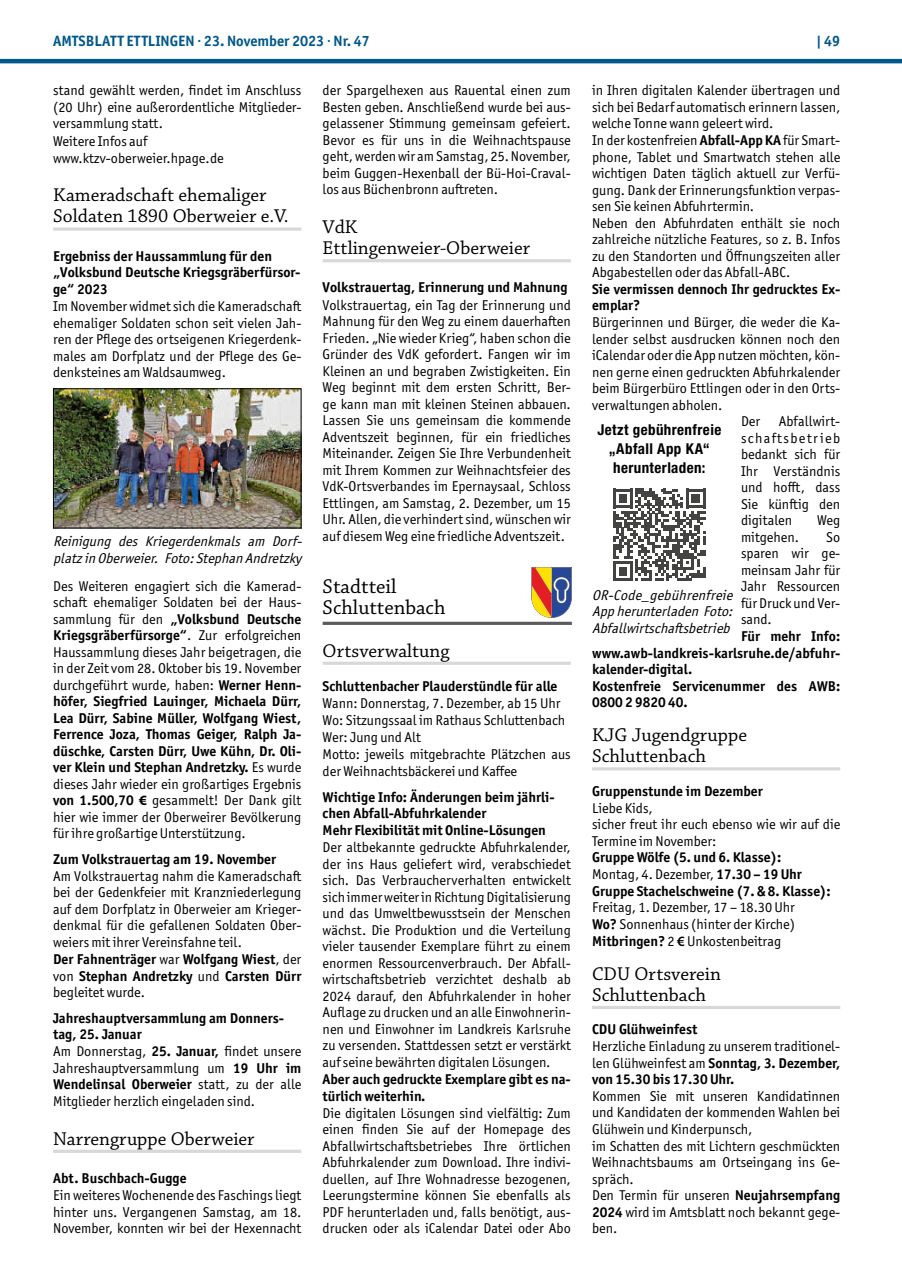
<style>
.page{position:relative;width:902px;height:1280px;background:#fff}
.page>*{position:absolute;margin:0;border:0;box-sizing:border-box;transform-origin:0 0}
.t1{font:21px/21px "Chaparral Pro";color:#000}
.t2{font:19.5px/21px "Chaparral Pro";color:#000}
.t3{font:700 condensed 15px/18.8px "Helvetica Neue LT Pro";letter-spacing:.03em;color:#000;text-align:center}
.t4{font:700 15px "Officina Sans ITC Pro";color:#00588b}
.t5{font:14.25px/16.5px "Officina Sans ITC Pro";color:#000;text-align:justify}
.t6{font:700 14.25px/16.5px "Officina Sans ITC Pro";color:#000}
.t7{font:italic 14.25px/16.5px "Officina Sans ITC Pro";color:#000}
.s1{font-weight:700}
.s2{font-weight:400}
.s3{font-family:"Myriad Pro";font-weight:600}
.s4{font-family:"Myriad Pro";font-weight:700}
</style>
<div class="page">
<hr style="left:0;top:59px;width:901px;height:4px;background:#00588b">
<hr style="left:53px;top:227px;width:248px;height:4px;background:#e1e1e1">
<hr style="left:53px;top:1150px;width:248px;height:3px;background:#d8d8d9">
<img style="left:55px;top:390px;width:244px;height:136px">
<div style="left:53px;top:388px;width:248px;height:140px;border:1px solid #000"></div>
<hr style="left:322px;top:259px;width:248px;height:3px;background:#d8d8d9">
<hr style="left:322px;top:662px;width:248px;height:3px;background:#d8d8d9">
<hr style="left:322px;top:622px;width:250px;height:3px;background:#5c5b5b">
<svg style="left:531px;top:567px;width:41px;height:51px;background:#a17d6d"></svg>
<hr style="left:592px;top:767px;width:248px;height:3px;background:#d8d8d9">
<hr style="left:592px;top:1006px;width:248px;height:3px;background:#d8d8d9">
<svg style="left:613px;top:488px;width:93px;height:90px"></svg>
<svg style="left:613px;top:489px;width:92px;height:92px"></svg>
<p class="t4" style="left:53px;top:31px;width:318px">AMTSBLATT ETTLINGEN · 23. November 2023 · Nr. 47</p>
<p class="t4" style="left:816px;top:31px;width:26px">| 49</p>
<p class="t5" style="left:53px;top:82px;width:250px;text-align:left">stand gewählt werden, findet im Anschluss (20 Uhr) eine außerordentliche Mitglieder&shy;versammlung statt.<br>Weitere Infos auf www.ktzv-oberweier.hpage.de</p>
<h2 class="t2" style="left:53px;top:185px;width:237px">Kameradschaft ehemaliger<br>Soldaten 1890 Oberweier e.V.</h2>
<p class="t6" style="left:53px;top:248px;width:248px">Ergebniss der Haussammlung für den „Volksbund Deutsche Kriegsgräberfürsor&shy;ge“ 2023</p>
<p class="t5" style="left:53px;top:298px;width:250px">Im November widmet sich die Kameradschaft ehemaliger Soldaten schon seit vielen Jah&shy;ren der Pflege des ortseigenen Kriegerdenk&shy;males am Dorfplatz und der Pflege des Ge&shy;denksteines am Waldsaumweg.</p>
<p class="t5" style="left:592px;top:82px;width:250px;text-align:left">in Ihren digitalen Kalender übertragen und sich bei Bedarf automatisch erinnern lassen, welche Tonne wann geleert wird.<br>In der kostenfreien <span class="s1">Abfall-App KA</span> für Smart&shy;phone, Tablet und Smartwatch stehen alle wichtigen Daten täglich aktuell zur Verfü&shy;gung. Dank der Erinnerungsfunktion verpas&shy;sen Sie keinen Abfuhrtermin.<br>Neben den Abfuhrdaten enthält sie noch zahlreiche nützliche Features, so z. B. Infos zu den Standorten und Öffnungszeiten aller Abgabestellen oder das Abfall-ABC.</p>
<p class="t6" style="left:592px;top:281px;width:250px">Sie vermissen dennoch Ihr gedrucktes Ex&shy;emplar?</p>
<p class="t5" style="left:592px;top:314px;width:250px">Bürgerinnen und Bürger, die weder die Ka&shy;lender selbst ausdrucken können noch den iCalendar oder die App nutzen möchten, kön&shy;nen gerne einen gedruckten Abfuhrkalender beim Bürgerbüro Ettlingen oder in den Orts&shy;verwaltungen abholen.</p>
<p class="t3" style="left:597px;top:420px;width:125px">Jetzt gebührenfreie „Abfall App KA“ herunterladen:</p>
<p class="t5" style="left:322px;top:82px;width:250px">der Spargelhexen aus Rauental einen zum Besten geben. Anschließend wurde bei aus&shy;gelassener Stimmung gemeinsam gefeiert.<br>Bevor es für uns in die Weihnachtspause geht, werden wir am Samstag, 25. November, beim Guggen-Hexenball der Bü-Hoi-Craval&shy;los aus Büchenbronn auftreten.</p>
<h2 class="t2" style="left:322px;top:217px;width:209px">VdK<br>Ettlingenweier-Oberweier</h2>
<p class="t6" style="left:322px;top:279px;width:246px">Volkstrauertag, Erinnerung und Mahnung</p>
<p class="t5" style="left:322px;top:296px;width:250px">Volkstrauertag, ein Tag der Erinnerung und Mahnung für den Weg zu einem dauerhaften Frieden. „Nie wieder Krieg“, haben schon die Gründer des VdK gefordert. Fangen wir im Kleinen an und begraben Zwistigkeiten. Ein Weg beginnt mit dem ersten Schritt, Ber&shy;ge kann man mit kleinen Steinen abbauen.<br>Lassen Sie uns gemeinsam die kommende Adventszeit beginnen, für ein friedliches Miteinander. Zeigen Sie Ihre Verbundenheit mit Ihrem Kommen zur Weihnachtsfeier des VdK-Ortsverbandes im Epernaysaal, Schloss Ettlingen, am Samstag, 2. Dezember, um 15<br>Uhr. Allen, die verhindert sind, wünschen wir auf diesem Weg eine friedliche Adventszeit.</p>
<h1 class="t1" style="left:322px;top:577px;width:124px">Stadtteil<br>Schluttenbach</h1>
<h2 class="t2" style="left:322px;top:641px;width:128px">Ortsverwaltung</h2>
<p class="t6" style="left:322px;top:677px;width:236px">Schluttenbacher Plauderstündle für alle</p>
<p class="t5" style="left:322px;top:694px;width:250px;line-height:17px;text-align:left">Wann: Donnerstag, 7. Dezember, ab 15 Uhr Wo: Sitzungssaal im Rathaus Schluttenbach Wer: Jung und Alt<br>Motto: jeweils mitgebrachte Plätzchen aus der Weihnachtsbäckerei und Kaffee</p>
<p class="t6" style="left:322px;top:788px;width:233px">Wichtige Info: Änderungen beim jährli&shy;chen Abfall-Abfuhrkalender<br>Mehr Flexibilität mit Online-Lösungen</p>
<p class="t5" style="left:322px;top:839px;width:250px">Der altbekannte gedruckte Abfuhrkalender, der ins Haus geliefert wird, verabschiedet sich. Das Verbraucherverhalten entwickelt sich immer weiter in Richtung Digitalisierung und das Umweltbewusstsein der Menschen wächst. Die Produktion und die Verteilung vieler tausender Exemplare führt zu einem enormen Ressourcenverbrauch. Der Abfall&shy;wirtschaftsbetrieb verzichtet deshalb ab 2024 darauf, den Abfuhrkalender in hoher Auflage zu drucken und an alle Einwohnerin&shy;nen und Einwohner im Landkreis Karlsruhe zu versenden. Stattdessen setzt er verstärkt auf seine bewährten digitalen Lösungen.</p>
<p class="t6" style="left:322px;top:1071px;width:250px">Aber auch gedruckte Exemplare gibt es na&shy;türlich weiterhin.</p>
<p class="t5" style="left:322px;top:1104px;width:250px">Die digitalen Lösungen sind vielfältig: Zum einen finden Sie auf der Homepage des Abfallwirtschaftsbetriebes Ihre örtlichen Abfuhrkalender zum Download. Ihre indivi&shy;duellen, auf Ihre Wohnadresse bezogenen, Leerungstermine können Sie ebenfalls als PDF herunterladen und, falls benötigt, aus&shy;drucken oder als iCalendar Datei oder Abo</p>
<p class="t5" style="left:741px;top:413px;width:101px;text-indent:38px">Abfallwirt&shy;schaftsbetrieb bedankt sich für Ihr Verständnis und hofft, dass Sie künftig den digitalen</p>
<p class="t5" style="left:741px;top:413px;width:21px">Der</p>
<p class="t5" style="left:817px;top:512px;width:25px">Weg</p>
<p class="t5" style="left:741px;top:529px;width:59px">mitgehen.</p>
<p class="t5" style="left:741px;top:529px;width:101px;text-indent:85px">So sparen wir ge&shy;meinsam Jahr für Jahr Ressourcen für Druck und Ver&shy;sand.</p>
<p class="t6" style="left:592px;top:628px;width:250px;text-indent:149px">Für mehr Info: www.awb-landkreis-karlsruhe.de/abfuhr&shy;kalender-digital.<br>Kostenfreie Servicenummer des AWB:<br>0800 2 9820 40.</p>
<h2 class="t2" style="left:592px;top:725px;width:156px">KJG Jugendgruppe<br>Schluttenbach</h2>
<p class="t6" style="left:592px;top:783px;width:172px">Gruppenstunde im Dezember</p>
<p class="t5" style="left:592px;top:799px;width:250px;text-align:left">Liebe Kids,<br>sicher freut ihr euch ebenso wie wir auf die<br>Termine im November:</p>
<p class="t6" style="left:592px;top:849px;width:240px">Gruppe Wölfe (5. und 6. Klasse):<br><span class="s2">Montag, 4. Dezember,</span> 17.30 – 19 Uhr<br>Gruppe Stachelschweine (7. &amp; 8. Klasse):</p>
<p class="t5" style="left:592px;top:899px;width:204px">Freitag, 1. Dezember, 17 – 18.30 Uhr <span class="s1">Wo?</span> Sonnenhaus (hinter der Kirche)<br><span class="s1">Mitbringen?</span> 2 <span class="s3">€</span> Unkostenbeitrag</p>
<h2 class="t2" style="left:592px;top:964px;width:130px">CDU Ortsverein<br>Schluttenbach</h2>
<p class="t6" style="left:592px;top:1021px;width:107px">CDU Glühweinfest</p>
<p class="t5" style="left:592px;top:1038px;width:250px">Herzliche Einladung zu unserem traditionel&shy;len Glühweinfest am <span class="s1">Sonntag, 3. Dezember, von 15.30 bis 17.30 Uhr.</span></p>
<p class="t5" style="left:592px;top:1088px;width:250px;text-align:left">Kommen Sie mit unseren Kandidatinnen und Kandidaten der kommenden Wahlen bei<br>Glühwein und Kinderpunsch,<br>im Schatten des mit Lichtern geschmückten<br>Weihnachtsbaums am Ortseingang ins Ge&shy;spräch.<br>Den Termin für unseren <span class="s1">Neujahrsempfang<br>2024</span> wird im Amtsblatt noch bekannt gege&shy;ben.</p>
<p class="t7" style="left:53px;top:533px;width:253px">Reinigung des Kriegerdenkmals am Dorf&shy;platzin Oberweier. Foto:Stephan Andretzky</p>
<p class="t5" style="left:53px;top:577px;width:250px">Des Weiteren engagiert sich die Kamerad&shy;schaft ehemaliger Soldaten bei der Haus&shy;sammlung für den <span class="s1">„Volksbund Deutsche Kriegsgräberfürsorge“</span>. Zur erfolgreichen Haussammlung dieses Jahr beigetragen, die in der Zeit vom 28. Oktober bis 19. November durchgeführt wurde, haben: <span class="s1">Werner Henn&shy;höfer, Siegfried Lauinger, Michaela Dürr, Lea Dürr, Sabine Müller, Wolfgang Wiest, Ferrence Joza, Thomas Geiger, Ralph Ja&shy;düschke, Carsten Dürr, Uwe Kühn, Dr. Oli&shy;ver Klein und Stephan Andretzky.</span> Es wurde dieses Jahr wieder ein großartiges Ergebnis <span class="s1">von 1.500,70</span> <span class="s4">€</span> gesammelt! Der Dank gilt hier wie immer der Oberweirer Bevölkerung für ihre großartige Unterstützung.</p>
<p class="t6" style="left:53px;top:850px;width:224px">Zum Volkstrauertag am 19. November</p>
<p class="t5" style="left:53px;top:868px;width:250px;text-align:left">Am Volkstrauertag nahm die Kameradschaft bei der Gedenkfeier mit Kranzniederlegung auf dem Dorfplatz in Oberweier am Krieger&shy;denkmal für die gefallenen Soldaten Ober&shy;weiers mit ihrer Vereinsfahne teil.<br><span class="s1">Der Fahnenträger</span> war <span class="s1">Wolfgang Wiest</span>, der von <span class="s1">Stephan Andretzky</span> und <span class="s1">Carsten Dürr </span>begleitet wurde.</p>
<p class="t5" style="left:53px;top:1009px;width:250px;text-align:left"><span class="s1">Jahreshauptversammlung am Donners&shy;tag, 25. Januar<br></span>Am Donnerstag, <span class="s1">25. Januar,</span> findet unsere Jahreshauptversammlung um <span class="s1">19 Uhr im Wendelinsal Oberweier</span> statt, zu der alle Mitglieder herzlich eingeladen sind.</p>
<h2 class="t2" style="left:53px;top:1129px;width:203px">Narrengruppe Oberweier</h2>
<p class="t6" style="left:53px;top:1170px;width:135px">Abt. Buschbach-Gugge</p>
<p class="t5" style="left:53px;top:1187px;width:250px">Ein weiteres Wochenende des Faschings liegt hinter uns. Vergangenen Samstag, am 18.<br>November, konnten wir bei der Hexennacht</p>
<p class="t7" style="left:592px;top:586px;width:146px;text-align:justify">OR-Code_gebührenfreie Appherunterladen Foto:<br>Abfallwirtschaftsbetrieb</p>
</div>
